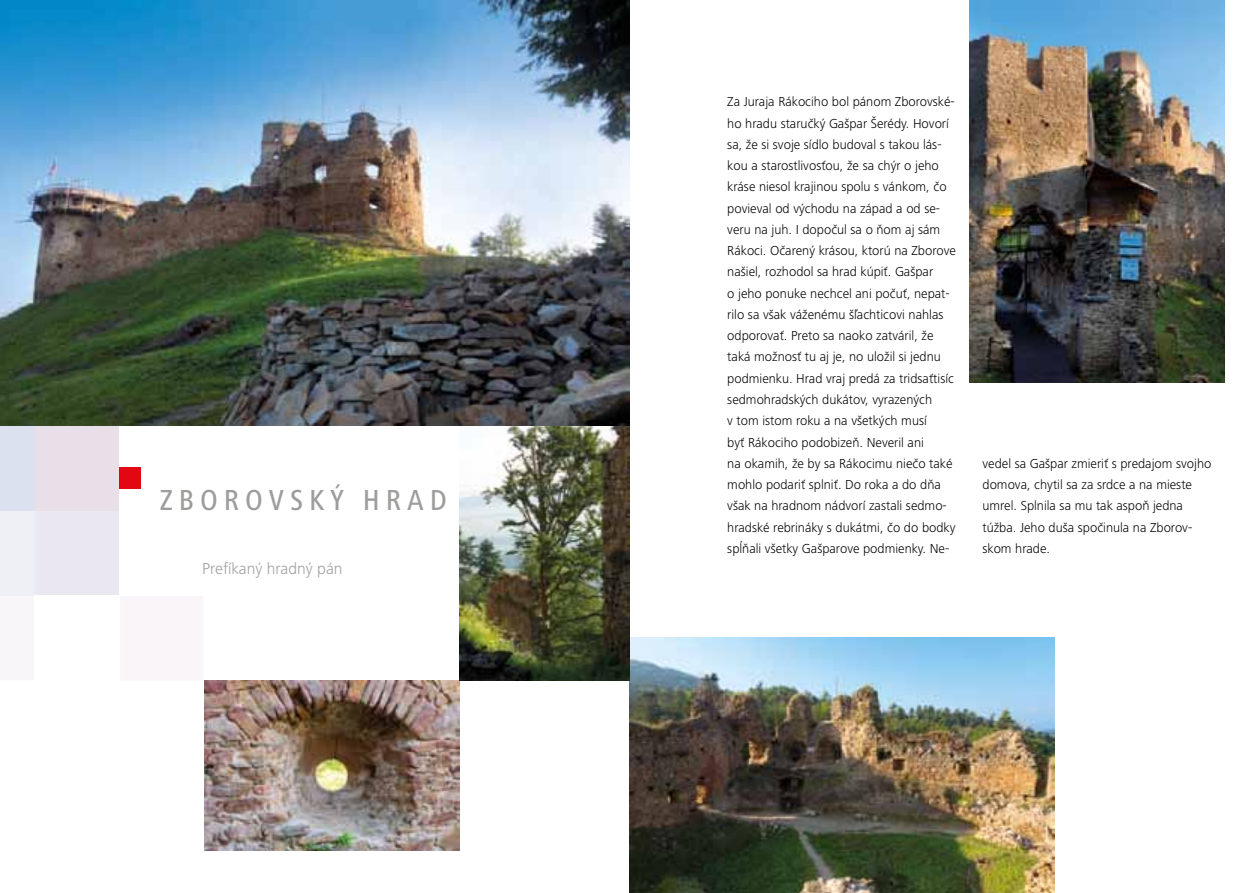
<style>
.page{position:relative;width:1259px;height:893px;background:#fff}
.page>*{position:absolute;margin:0;border:0;box-sizing:border-box;transform-origin:0 0}
.t1{font:500 condensed 30px "Frutiger Next LTCE";letter-spacing:.2em;color:#9d9d9c}
.t2{font:300 16.5px "Frutiger Next LTCE";color:#9d9d9c}
.t3{font:300 13.5px/21.3px "Frutiger Next LTCE";color:#000}
</style>
<div class="page">
<img style="left:629px;top:638px;width:425px;height:255px">
<img style="left:969px;top:0;width:256px;height:383px">
<img style="left:0;top:425px;width:119px;height:171px">
<div style="left:34px;top:595px;width:85px;height:95px;background:#fff"></div>
<div style="left:119px;top:468px;width:21px;height:21px;background:#e30613"></div>
<img style="left:204px;top:680px;width:255px;height:170px">
<img style="left:459px;top:425px;width:170px;height:255px">
<img style="left:0;top:0;width:629px;height:425px">
<h1 class="t1" style="left:160px;top:483px;width:289px">ZB OROVSKÝ H RAD</h1>
<p class="t2" style="left:202px;top:559px;width:142px">Prefíkaný hradný pán</p>
<p class="t3" style="left:727px;top:91px;width:230px">Za Juraja Rákociho bol pánom Zborovské&shy;ho hradu staručký Gašpar Šerédy. Hovorí sa, že si svoje sídlo budoval s takou lás&shy;kou a starostlivosťou, že sa chýr o jeho kráse niesol krajinou spolu s vánkom, čo povieval od východu na západ a od se&shy;veru na juh. I dopočul sa o ňom aj sám Rákoci. Očarený krásou, ktorú na Zborove našiel, rozhodol sa hrad kúpiť. Gašpar<br>o jeho ponuke nechcel ani počuť, nepat&shy;rilo sa však váženému šľachticovi nahlas odporovať. Preto sa naoko zatváril, že taká možnosť tu aj je, no uložil si jednu podmienku. Hrad vraj predá za tridsaťtisíc sedmohradských dukátov, vyrazených<br>v tom istom roku a na všetkých musí<br>byť Rákociho podobizeň. Neveril ani<br>na okamih, že by sa Rákocimu niečo také mohlo podariť splniť. Do roka a do dňa však na hradnom nádvorí zastali sedmo&shy;hradské rebrináky s dukátmi, čo do bodky spĺňali všetky Gašparove podmienky. Ne-</p>
<p class="t3" style="left:982px;top:453px;width:230px">vedel sa Gašpar zmieriť s predajom svojho domova, chytil sa za srdce a na mieste umrel. Splnila sa mu tak aspoň jedna túžba. Jeho duša spočinula na Zborov&shy;skom hrade.</p>
</div>
